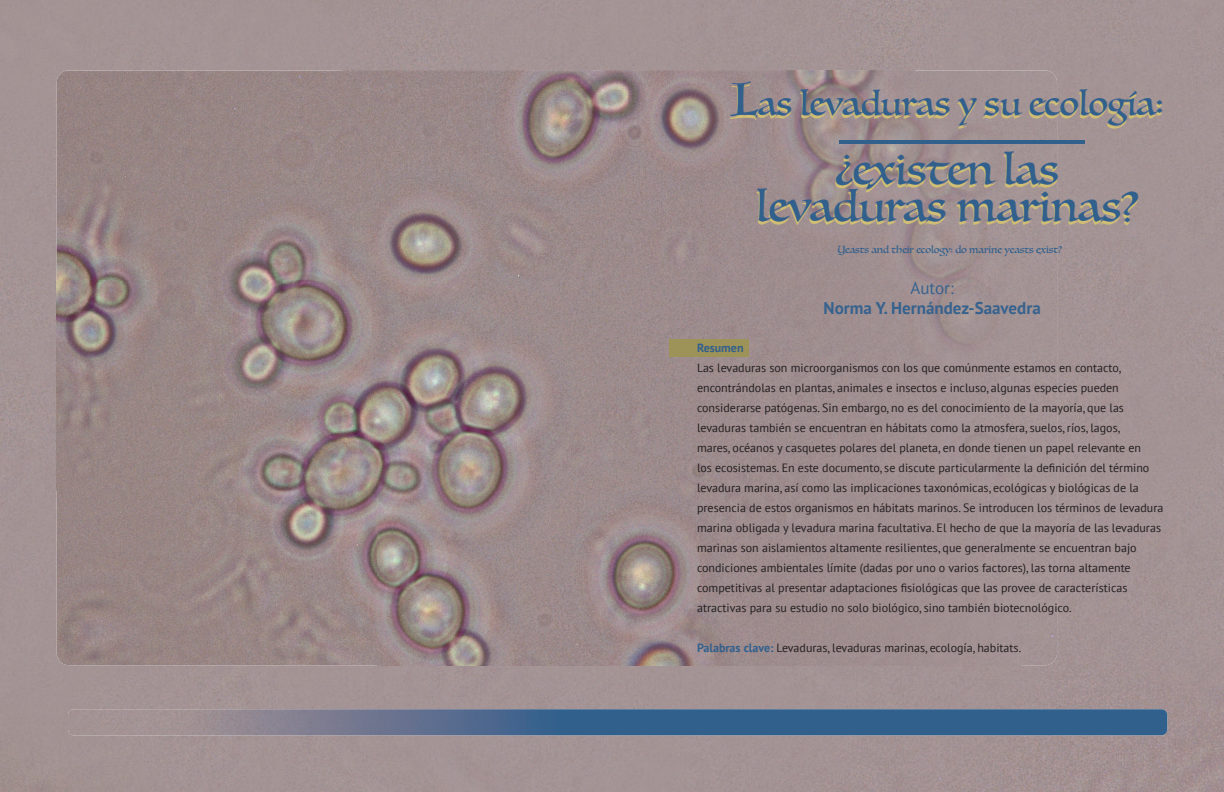
<style>
.page{position:relative;width:1224px;height:792px;background:#fff}
.page>*{position:absolute;margin:0;border:0;box-sizing:border-box;transform-origin:0 0}
.t1{font:43px/37px "Luminari";color:#32608d;text-align:center}
.t2{font:34px "Luminari";color:#32608d}
.t3{font:700 17px "PT Sans";color:#36628e}
.t4{font:17px "PT Sans";color:#36628e}
.t5{font:12px/20px "PT Sans";color:#231f20}
.t6{font:700 12px "PT Sans";color:#32608d}
.t7{font:10px "Luminari";color:#32608d}
.s1{font-size:45px}
.s2{font-weight:700;color:#32608d}
</style>
<div class="page">
<div style="left:0;top:102px;width:69px;height:690px;background:#a49394"></div>
<div style="left:1050px;top:102px;width:174px;height:690px;background:#a39394"></div>
<div style="left:69px;top:665px;width:981px;height:127px;background:#a49394"></div>
<img style="left:57px;top:70px;width:1000px;height:595px">
<img style="left:68px;top:709px;width:1099px;height:26px">
<hr style="left:839px;top:141px;width:245px;height:3px;background:#32608d">
<div style="left:669px;top:339px;width:80px;height:17px;background:#9d9257"></div>
<h2 class="t2" style="left:731px;top:74px;width:434px"><span class="s1">L</span>as levaduras y su ecología:</h2>
<h1 class="t1" style="left:757px;top:151px;width:383px">¿existen las levaduras marinas?</h1>
<p class="t7" style="left:838px;top:241px;width:226px">Yeasts and their ecology: do marine yeasts exist?</p>
<h3 class="t4" style="left:911px;top:277px;width:45px">Autor:</h3>
<h3 class="t3" style="left:824px;top:297px;width:219px">Norma Y. Hernández-Saavedra</h3>
<p class="t6" style="left:697px;top:340px;width:48px">Resumen</p>
<p class="t5" style="left:697px;top:358px;width:468px">Las levaduras son microorganismos con los que comúnmente estamos en contacto, encontrándolas en plantas, animales e insectos e incluso, algunas especies pueden considerarse patógenas. Sin embargo, no es del conocimiento de la mayoría, que las levaduras también se encuentran en hábitats como la atmosfera, suelos, ríos, lagos,<br>mares, océanos y casquetes polares del planeta, en donde tienen un papel relevante en<br>los ecosistemas. En este documento, se discute particularmente la definición del término levadura marina, así como las implicaciones taxonómicas, ecológicas y biológicas de la presencia de estos organismos en hábitats marinos. Se introducen los términos de levadura marina obligada y levadura marina facultativa. El hecho de que la mayoría de las levaduras marinas son aislamientos altamente resilientes, que generalmente se encuentran bajo condiciones ambientales límite (dadas por uno o varios factores), las torna altamente competitivas al presentar adaptaciones fisiológicas que las provee de características atractivas para su estudio no solo biológico, sino también biotecnológico.</p>
<p class="t5" style="left:697px;top:638px;width:326px"><span class="s2">Palabras clave:</span> Levaduras, levaduras marinas, ecología, habitats.</p>
</div>
